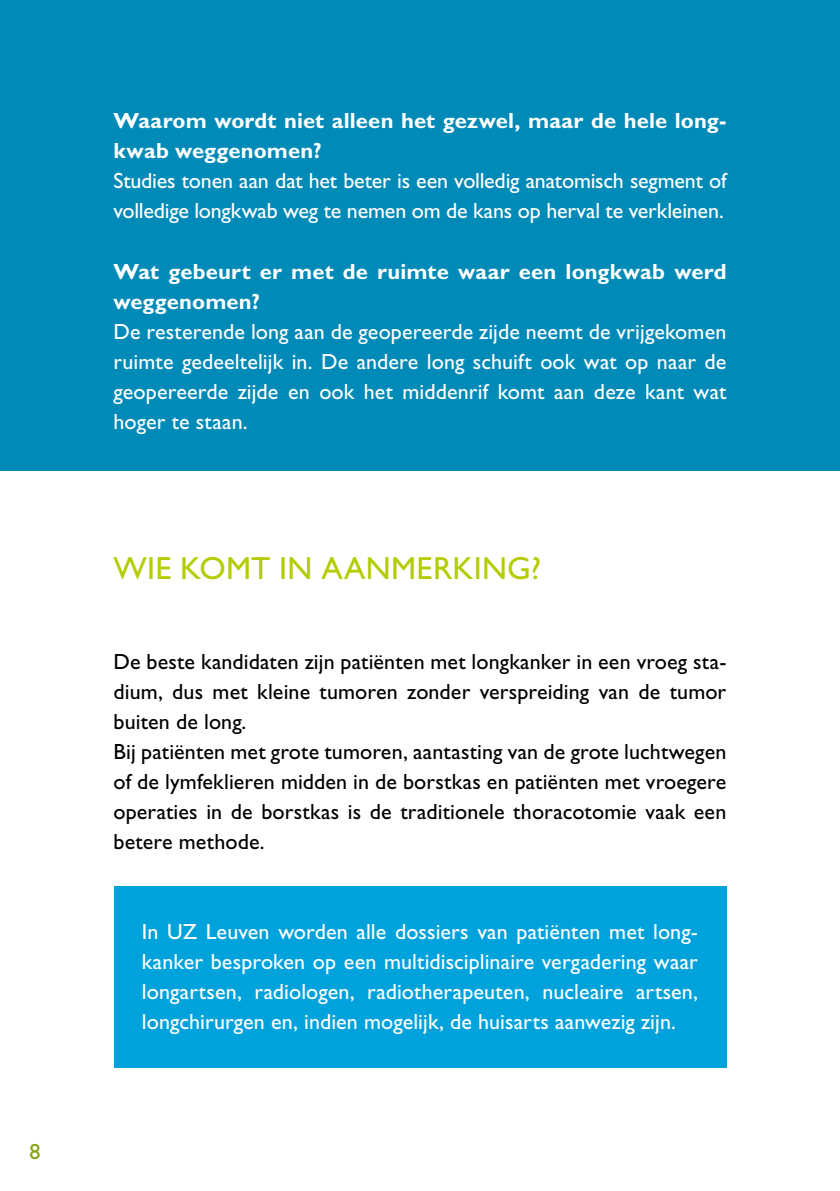
<style>
.page{position:relative;width:840px;height:1191px;background:#fff}
.page>*{position:absolute;margin:0;border:0;box-sizing:border-box;transform-origin:0 0}
.t1{font:32px "Gill Sans Std";letter-spacing:.005em;color:#b4cc04}
.t2{font:22px/30px "Gill Sans Std";color:#fff;text-align:justify}
.t3{font:22px/30px "Gill Sans Std";letter-spacing:.005em;color:#000}
.t4{font:700 22px/30px "Gill Sans Std";letter-spacing:-.01em;color:#fff}
.t5{font:22px "Gill Sans Std";color:#86a315}
</style>
<div class="page">
<div style="left:113px;top:886px;width:613px;height:181px;background:#00a2dc"></div>
<div style="left:0;top:0;width:839px;height:471px;background:#008ab7"></div>
<p class="t5" style="left:29px;top:1138px;width:13px">8</p>
<p class="t4" style="left:113px;top:106px;width:614px">Waarom wordt niet alleen het gezwel, maar de hele long&shy;kwab weggenomen?</p>
<p class="t2" style="left:113px;top:166px;width:615px">Studies tonen aan dat het beter is een volledig anatomisch segment of volledige longkwab weg te nemen om de kans op herval te verkleinen.</p>
<p class="t4" style="left:113px;top:256px;width:614px">Wat gebeurt er met de ruimte waar een longkwab werd weggenomen?</p>
<p class="t2" style="left:113px;top:316px;width:614px">De resterende long aan de geopereerde zijde neemt de vrijgekomen ruimte gedeeltelijk in. De andere long schuift ook wat op naar de geopereerde zijde en ook het middenrif komt aan deze kant wat hoger te staan.</p>
<h1 class="t1" style="left:113px;top:549px;width:429px">Wie komt in aanmerking?</h1>
<p class="t3" style="left:113px;top:646px;width:614px">De beste kandidaten zijn patiënten met longkanker in een vroeg sta&shy;dium, dus met kleine tumoren zonder verspreiding van de tumor buiten de long.<br>Bij patiënten met grote tumoren, aantasting van de grote luchtwegen of de lymfeklieren midden in de borstkas en patiënten met vroegere operaties in de borstkas is de traditionele thoracotomie vaak een betere methode.</p>
<p class="t2" style="left:142px;top:916px;width:557px">In UZ Leuven worden alle dossiers van patiënten met long&shy;kanker besproken op een multidisciplinaire vergadering waar longartsen, radiologen, radiotherapeuten, nucleaire artsen, longchirurgen en, indien mogelijk, de huisarts aanwezig zijn.</p>
</div>
